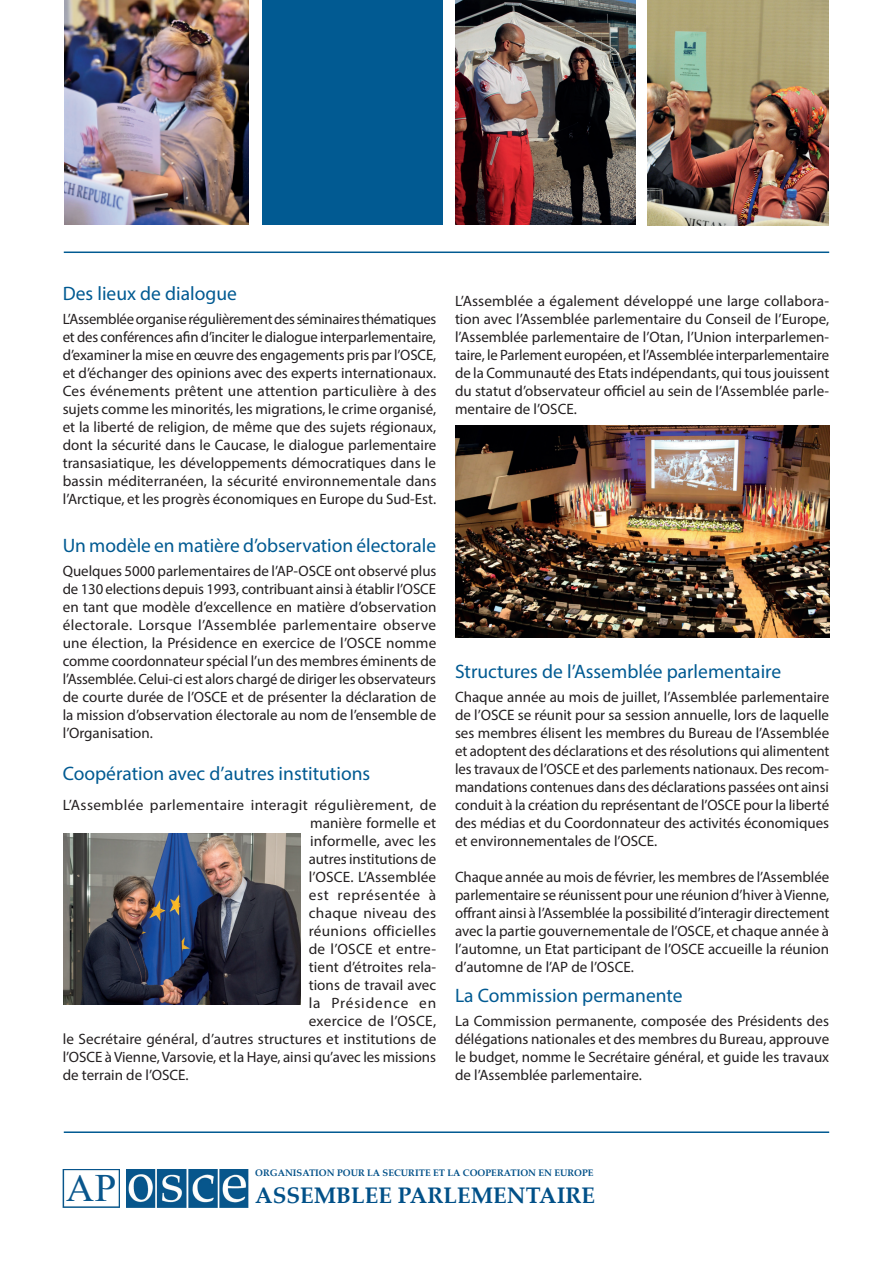
<style>
.page{position:relative;width:893px;height:1263px;background:#fff}
.page>*{position:absolute;margin:0;border:0;box-sizing:border-box;transform-origin:0 0}
.t1{font:38.85px "Times New Roman";color:#09568c}
.t2{font:700 22.5px "Palatino Linotype";color:#015088}
.t3{font:19.5px "Myriad Pro";color:#015a92}
.t4{font:15px/18px "Myriad Pro";color:#231f20;text-align:justify}
.t5{font:15px "Myriad Pro";letter-spacing:.02em;color:#231f20}
.t6{font:15px "Myriad Pro";letter-spacing:.025em;color:#231f20}
.t7{font:15px "Myriad Pro";letter-spacing:.04em;color:#231f20}
.t8{font:15px "Myriad Pro";letter-spacing:.055em;color:#231f20}
.t9{font:700 9.45px "Palatino Linotype";color:#015088}
</style>
<div class="page">
<svg style="left:119px;top:1169px;width:8px;height:38px"></svg>
<img style="left:127px;top:1169px;width:121px;height:38px">
<img style="left:63px;top:1169px;width:56px;height:38px">
<div style="left:66px;top:1172px;width:50px;height:31px;background:#fff"></div>
<hr style="left:64px;top:251px;width:765px;height:2px;background:#015a92">
<hr style="left:64px;top:1131px;width:765px;height:2px;background:#015a92">
<img style="left:64px;top:833px;width:237px;height:172px">
<img style="left:65px;top:0;width:184px;height:225px">
<div style="left:262px;top:0;width:181px;height:224px;background:#015a92"></div>
<img style="left:647px;top:0;width:181px;height:225px">
<img style="left:455px;top:0;width:181px;height:225px">
<img style="left:455px;top:425px;width:374px;height:213px">
<h3 class="t3" style="left:63px;top:281px;width:176px">Des lieux de dialogue</h3>
<p class="t4" style="left:63px;top:310px;width:375px">L’Assemblée organise régulièrement des séminaires thématiques et des conférences afin d’inciter le dialogue interparlementaire, d’examiner la mise en œuvre des engagements pris par l’OSCE, et d’échanger des opinions avec des experts internationaux.<br>Ces événements prêtent une attention particulière à des sujets comme les minorités, les migrations, le crime organisé, et la liberté de religion, de même que des sujets régionaux, dont la sécurité dans le Caucase, le dialogue parlementaire transasiatique, les développements démocratiques dans le bassin méditerranéen, la sécurité environnementale dans l’Arctique, et les progrès économiques en Europe du Sud-Est.</p>
<h3 class="t3" style="left:63px;top:533px;width:375px">Un modèle en matière d’observation électorale</h3>
<p class="t4" style="left:63px;top:562px;width:375px">Quelques 5000 parlementaires de l’AP-OSCE ont observé plus de 130 elections depuis 1993, contribuant ainsi à établir l’OSCE en tant que modèle d’excellence en matière d’observation électorale. Lorsque l’Assemblée parlementaire observe une élection, la Présidence en exercice de l’OSCE nomme comme coordonnateur spécial l’un des membres éminents de l’Assemblée. Celui-ci est alors chargé de diriger les observateurs de courte durée de l’OSCE et de présenter la déclaration de la mission d’observation électorale au nom de l’ensemble de l’Organisation.</p>
<h3 class="t3" style="left:63px;top:761px;width:309px">Coopération avec d’autres institutions</h3>
<p class="t6" style="left:63px;top:796px;width:375px">L’Assemblée parlementaire interagit régulièrement, de</p>
<p class="t4" style="left:310px;top:814px;width:127px">manière formelle et</p>
<p class="t4" style="left:310px;top:832px;width:127px">informelle, avec les</p>
<p class="t4" style="left:309px;top:850px;width:129px">autres institutions de</p>
<p class="t4" style="left:309px;top:868px;width:129px">l’OSCE. L’Assemblée</p>
<p class="t7" style="left:309px;top:886px;width:129px">est représentée à</p>
<p class="t5" style="left:309px;top:904px;width:129px">chaque niveau des</p>
<p class="t5" style="left:309px;top:922px;width:129px">réunions officielles</p>
<p class="t4" style="left:309px;top:940px;width:129px">de l’OSCE et entre-</p>
<p class="t4" style="left:309px;top:958px;width:129px">tient d’étroites rela-</p>
<p class="t4" style="left:309px;top:976px;width:129px">tions de travail avec</p>
<p class="t8" style="left:309px;top:994px;width:129px">la Présidence en</p>
<p class="t5" style="left:309px;top:1012px;width:129px">exercice de l’OSCE,</p>
<p class="t4" style="left:63px;top:1030px;width:375px">le Secrétaire général, d’autres structures et institutions de</p>
<p class="t4" style="left:63px;top:1048px;width:375px">l’OSCE à Vienne, Varsovie, et la Haye, ainsi qu’avec les missions</p>
<p class="t4" style="left:63px;top:1066px;width:127px">de terrain de l’OSCE.</p>
<p class="t4" style="left:455px;top:292px;width:376px">L’Assemblée a également développé une large collabora&shy;tion avec l’Assemblée parlementaire du Conseil de l’Europe, l’Assemblée parlementaire de l’Otan, l’Union interparlemen&shy;taire, le Parlement européen, et l’Assemblée interparlementaire de la Communauté des Etats indépendants, qui tous jouissent du statut d’observateur officiel au sein de l’Assemblée parle&shy;mentaire de l’OSCE.</p>
<h3 class="t3" style="left:455px;top:659px;width:328px">Structures de l’Assemblée parlementaire</h3>
<p class="t4" style="left:455px;top:688px;width:376px">Chaque année au mois de juillet, l’Assemblée parlementaire de l’OSCE se réunit pour sa session annuelle, lors de laquelle ses membres élisent les membres du Bureau de l’Assemblée et adoptent des déclarations et des résolutions qui alimentent les travaux de l’OSCE et des parlements nationaux. Des recom&shy;mandations contenues dans des déclarations passées ont ainsi conduit à la création du représentant de l’OSCE pour la liberté des médias et du Coordonnateur des activités économiques et environnementales de l’OSCE.</p>
<p class="t4" style="left:455px;top:868px;width:376px">Chaque année au mois de février, les membres de l’Assemblée parlementaire se réunissent pour une réunion d’hiver à Vienne, offrant ainsi à l’Assemblée la possibilité d’interagir directement avec la partie gouvernementale de l’OSCE, et chaque année à l’automne, un Etat participant de l’OSCE accueille la réunion d’automne de l’AP de l’OSCE.</p>
<h3 class="t3" style="left:455px;top:983px;width:229px">La Commission permanente</h3>
<p class="t4" style="left:455px;top:1012px;width:376px">La Commission permanente, composée des Présidents des délégations nationales et des membres du Bureau, approuve le budget, nomme le Secrétaire général, et guide les travaux de l’Assemblée parlementaire.</p>
<h1 class="t1" style="left:66px;top:1161px;width:52px">AP</h1>
<p class="t9" style="left:255px;top:1166px;width:340px">ORGANISATION POUR LA SECURITE ET LA COOPERATION EN EUROPE</p>
<h2 class="t2" style="left:255px;top:1180px;width:341px">ASSEMBLEE PARLEMENTAIRE</h2>
</div>
